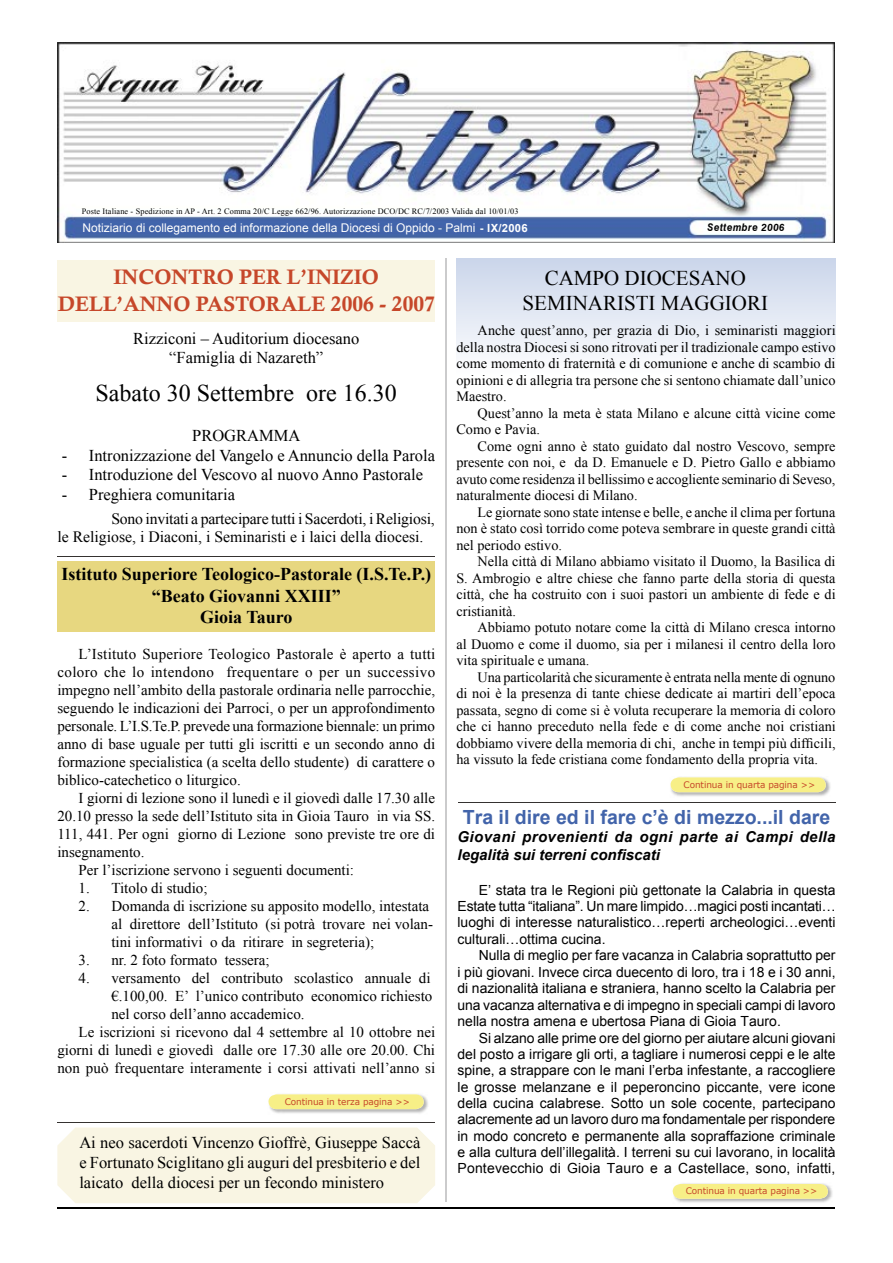
<style>
.page{position:relative;width:893px;height:1263px;background:#fff}
.page>*{position:absolute;margin:0;border:0;box-sizing:border-box;transform-origin:0 0}
.t1{font:24px "Times New Roman";color:#000}
.t2{font:21px/27px "Calis MT Bol";color:#c6472a;text-align:center}
.t3{font:21px/25.2px "Times New Roman";color:#000;text-align:center}
.t4{font:700 19.5px "Arial";color:#4264aa}
.t5{font:700 18px/21.6px "Times New Roman";color:#000;text-align:center}
.t6{font:16.5px/19.8px "Times New Roman";color:#000;text-align:center}
.t7{font:15.75px/18px "Times New Roman";letter-spacing:-.01em;color:#000}
.t8{font:15px/18px "Times New Roman";color:#000;text-align:justify}
.t9{font:italic 700 15px/18px "Arial";letter-spacing:.03em;color:#000}
.t10{font:14.25px/16.5px "Times New Roman";color:#000;text-align:justify}
.t11{font:13.95px/16.4px "Arial";color:#000;text-align:justify}
.t12{font:12px "Arial";color:#fff}
.t13{font:italic 700 10.5px "Swiss 721 BT";letter-spacing:.05em;color:#000;scale:.91 1}
.t14{font:9px "Verdana";letter-spacing:-.01em;color:#c6472a}
.t15{font:8.25px "Times New Roman";letter-spacing:.015em;color:#000}
.s1{font-weight:700;font-size:11.25px}
</style>
<div class="page">
<div style="left:57px;top:561px;width:378px;height:71px;background:#e7d780"></div>
<div style="left:57px;top:260px;width:378px;height:61px;background:#f9f5e3"></div>
<div style="left:456px;top:259px;width:380px;height:116px;background:linear-gradient(to bottom,#cbd6ea,#fefeff)"></div>
<img style="left:57px;top:43px;width:777px;height:199px">
<hr style="left:57px;top:1208px;width:778px;height:1px;background:#000">
<hr style="left:445px;top:258px;width:1px;height:944px;background:#cbcbcc">
<img style="left:670px;top:779px;width:161px;height:18px">
<svg style="left:671px;top:777px;width:155px;height:15px;background:#f6ee8b"></svg>
<div style="left:57px;top:1127px;width:378px;height:76px;background:#f9f5e3"></div>
<hr style="left:58px;top:557px;width:377px;height:1px;background:#353230">
<hr style="left:58px;top:1122px;width:377px;height:1px;background:#353230">
<img style="left:268px;top:1096px;width:160px;height:18px">
<svg style="left:269px;top:1094px;width:155px;height:15px;background:#f6ee8b"></svg>
<hr style="left:458px;top:802px;width:378px;height:1px;background:#353230">
<img style="left:672px;top:1183px;width:160px;height:20px">
<svg style="left:673px;top:1184px;width:155px;height:15px;background:#f6ee8a"></svg>
<p class="t15" style="left:82px;top:206px;width:438px">Poste Italiane - Spedizione in AP - Art. 2 Comma 20/C Legge 662/96. Autorizzazione DCO/DC RC/7/2003 Valida dal 10/01/03</p>
<p class="t12" style="left:83px;top:220px;width:447px">Notiziario di collegamento ed informazione della Diocesi di Oppido - Palmi <span class="s1">- IX/2006</span></p>
<h2 class="t2" style="left:58px;top:263px;width:379px">INCONTRO PER L’INIZIO<br>DELL’ANNO PASTORALE 2006 - 2007</h2>
<p class="t6" style="left:133px;top:328px;width:227px">Rizziconi – Auditorium diocesano “Famiglia di Nazareth”</p>
<h1 class="t1" style="left:96px;top:377px;width:303px">Sabato 30 Settembre ore 16.30</h1>
<p class="t6" style="left:192px;top:425px;width:110px">PROGRAMMA</p>
<p class="t6" style="left:62px;top:445px;width:375px">- Intronizzazione del Vangelo e Annuncio della Parola</p>
<p class="t6" style="left:62px;top:465px;width:363px">- Introduzione del Vescovo al nuovo Anno Pastorale</p>
<p class="t6" style="left:62px;top:484px;width:175px">- Preghiera comunitaria</p>
<p class="t7" style="left:57px;top:510px;width:379px;text-indent:54px">Sono invitati a partecipare tutti i Sacerdoti, i Religiosi, le Religiose, i Diaconi, i Seminaristi e i laici della diocesi.</p>
<p class="t13" style="left:708px;top:221px;width:86px">Settembre 2006</p>
<h2 class="t3" style="left:523px;top:265px;width:247px">CAMPO DIOCESANO<br>SEMINARISTI MAGGIORI</h2>
<p class="t10" style="left:456px;top:322px;width:381px;text-indent:21px">Anche quest’anno, per grazia di Dio, i seminaristi maggiori della nostra Diocesi si sono ritrovati per il tradizionale campo estivo come momento di fraternità e di comunione e anche di scambio di opinioni e di allegria tra persone che si sentono chiamate dall’unico Maestro.</p>
<p class="t10" style="left:456px;top:404px;width:381px;text-indent:21px">Quest’anno la meta è stata Milano e alcune città vicine come<br>Como e Pavia.</p>
<p class="t10" style="left:456px;top:437px;width:381px;text-indent:21px">Come ogni anno è stato guidato dal nostro Vescovo, sempre presente con noi, e da D. Emanuele e D. Pietro Gallo e abbiamo avuto come residenza il bellissimo e accogliente seminario di Seveso, naturalmente diocesi di Milano.</p>
<p class="t10" style="left:456px;top:503px;width:381px;text-indent:21px">Le giornate sono state intense e belle, e anche il clima per fortuna non è stato così torrido come poteva sembrare in queste grandi città nel periodo estivo.</p>
<p class="t10" style="left:456px;top:553px;width:381px;text-indent:21px">Nella città di Milano abbiamo visitato il Duomo, la Basilica di S. Ambrogio e altre chiese che fanno parte della storia di questa città, che ha costruito con i suoi pastori un ambiente di fede e di cristianità.</p>
<p class="t10" style="left:456px;top:619px;width:381px;text-indent:21px">Abbiamo potuto notare come la città di Milano cresca intorno al Duomo e come il duomo, sia per i milanesi il centro della loro vita spirituale e umana.</p>
<p class="t10" style="left:456px;top:668px;width:381px;text-indent:21px">Una particolarità che sicuramente è entrata nella mente di ognuno di noi è la presenza di tante chiese dedicate ai martiri dell’epoca passata, segno di come si è voluta recuperare la memoria di coloro che ci hanno preceduto nella fede e di come anche noi cristiani dobbiamo vivere della memoria di chi, anche in tempi più difficili, ha vissuto la fede cristiana come fondamento della propria vita.</p>
<p class="t5" style="left:61px;top:563px;width:371px">Istituto Superiore Teologico-Pastorale (I.S.Te.P.) “Beato Giovanni XXIII”<br>Gioia Tauro</p>
<p class="t8" style="left:57px;top:645px;width:380px;text-indent:21px">L’Istituto Superiore Teologico Pastorale è aperto a tutti coloro che lo intendono frequentare o per un successivo impegno nell’ambito della pastorale ordinaria nelle parrocchie, seguendo le indicazioni dei Parroci, o per un approfondimento personale. L’I.S.Te.P. prevede una formazione biennale: un primo anno di base uguale per tutti gli iscritti e un secondo anno di formazione specialistica (a scelta dello studente) di carattere o biblico-catechetico o liturgico.</p>
<p class="t8" style="left:79px;top:789px;width:358px">I giorni di lezione sono il lunedì e il giovedì dalle 17.30 alle</p>
<p class="t8" style="left:57px;top:807px;width:379px">20.10 presso la sede dell’Istituto sita in Gioia Tauro in via SS.</p>
<p class="t8" style="left:57px;top:825px;width:379px">111, 441. Per ogni giorno di Lezione sono previste tre ore di</p>
<p class="t8" style="left:57px;top:843px;width:89px">insegnamento.</p>
<p class="t8" style="left:79px;top:861px;width:277px">Per l’iscrizione servono i seguenti documenti:</p>
<p class="t8" style="left:79px;top:879px;width:130px">1. Titolo di studio;</p>
<p class="t8" style="left:111px;top:897px;width:323px;text-align:left;text-indent:-33px">2. Domanda di iscrizione su apposito modello, intestata al direttore dell’Istituto (si potrà trovare nei volan&shy;tini informativi o da ritirare in segreteria);</p>
<p class="t8" style="left:79px;top:951px;width:193px">3. nr. 2 foto formato tessera;</p>
<p class="t8" style="left:79px;top:969px;width:353px">4. versamento del contributo scolastico annuale di</p>
<p class="t8" style="left:111px;top:987px;width:322px">€.100,00. E’ l’unico contributo economico richiesto</p>
<p class="t8" style="left:111px;top:1005px;width:195px">nel corso dell’anno accademico.</p>
<p class="t8" style="left:79px;top:1023px;width:358px">Le iscrizioni si ricevono dal 4 settembre al 10 ottobre nei</p>
<p class="t8" style="left:57px;top:1041px;width:379px">giorni di lunedì e giovedì dalle ore 17.30 alle ore 20.00. Chi</p>
<p class="t8" style="left:57px;top:1059px;width:379px">non può frequentare interamente i corsi attivati nell’anno si</p>
<p class="t14" style="left:285px;top:1095px;width:127px">Continua in terza pagina &gt;&gt;</p>
<p class="t14" style="left:684px;top:779px;width:133px">Continua in quarta pagina &gt;&gt;</p>
<h3 class="t4" style="left:463px;top:804px;width:369px">Tra il dire ed il fare c’è di mezzo...il dare</h3>
<p class="t9" style="left:458px;top:829px;width:379px">Giovani provenienti da ogni parte ai Campi della legalità sui terreni confiscati</p>
<p class="t11" style="left:458px;top:882px;width:380px;text-indent:21px">E’ stata tra le Regioni più gettonate la Calabria in questa Estate tutta “italiana”. Un mare limpido…magici posti incantati… luoghi di interesse naturalistico…reperti archeologici…eventi culturali…ottima cucina.</p>
<p class="t11" style="left:458px;top:947px;width:380px;text-indent:21px">Nulla di meglio per fare vacanza in Calabria soprattutto per i più giovani. Invece circa duecento di loro, tra i 18 e i 30 anni, di nazionalità italiana e straniera, hanno scelto la Calabria per una vacanza alternativa e di impegno in speciali campi di lavoro nella nostra amena e ubertosa Piana di Gioia Tauro.</p>
<p class="t11" style="left:458px;top:1030px;width:380px;text-indent:21px">Si alzano alle prime ore del giorno per aiutare alcuni giovani del posto a irrigare gli orti, a tagliare i numerosi ceppi e le alte spine, a strappare con le mani l’erba infestante, a raccogliere le grosse melanzane e il peperoncino piccante, vere icone della cucina calabrese. Sotto un sole cocente, partecipano alacremente ad un lavoro duro ma fondamentale per rispondere in modo concreto e permanente alla sopraffazione criminale e alla cultura dell’illegalità. I terreni su cui lavorano, in località Pontevecchio di Gioia Tauro e a Castellace, sono, infatti,</p>
<p class="t14" style="left:686px;top:1185px;width:133px">Continua in quarta pagina &gt;&gt;</p>
<p class="t6" style="left:79px;top:1133px;width:342px;text-align:justify">Ai neo sacerdoti Vincenzo Gioffrè, Giuseppe Saccà e Fortunato Sciglitano gli auguri del presbiterio e del laicato della diocesi per un fecondo ministero</p>
</div>
